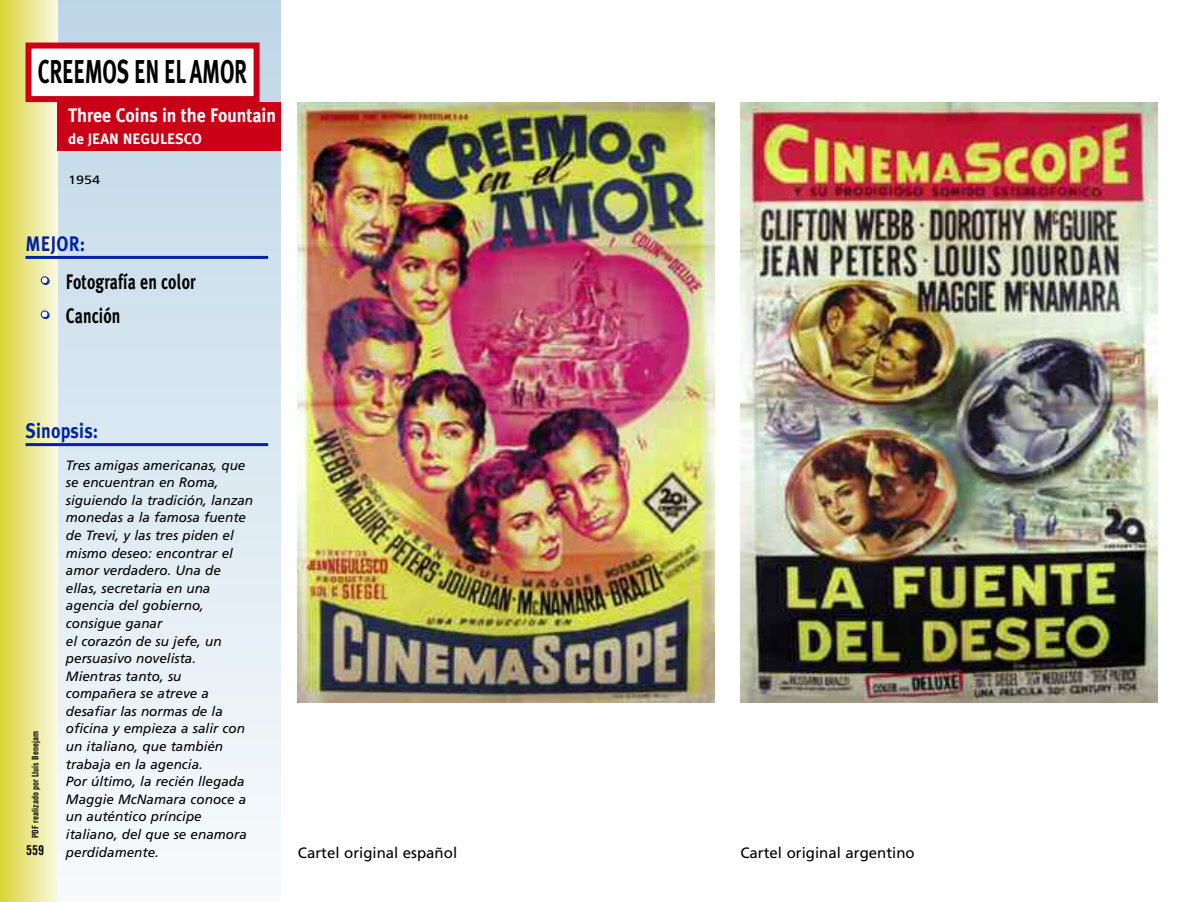
<style>
.page{position:relative;width:1200px;height:902px;background:#fff}
.page>*{position:absolute;margin:0;border:0;box-sizing:border-box;transform-origin:0 0}
.t1{font:700 33px "Meta Plus";letter-spacing:-.01em;color:#000;scale:.65 1}
.t2{font:700 21px/34.2px "Meta Plus";letter-spacing:.01em;color:#000;scale:.75 1}
.t3{font:700 21px "Meta Plus";letter-spacing:.01em;color:#0022a3;scale:.85 1}
.t4{font:700 19.5px "Meta Plus";color:#fff;scale:.91 1}
.t5{font:800 18px/34.2px "Futura";color:#fff}
.t6{font:15px "Frutiger";color:#000}
.t7{font:700 15px "Meta Plus";color:#fff}
.t8{font:italic 13.5px/17.5px "Frutiger";color:#000}
.t9{font:13.5px "Trade Gothic Bold Cond Twenty";color:#000}
.t10{font:12px "Frutiger";color:#000;scale:1.2 1}
.t11{font:9px "Trade Gothic Bold Cond Twenty";color:#000}
</style>
<div class="page">
<div style="left:0;top:0;width:281px;height:901px;background:linear-gradient(to bottom,#bdd5e6,#f8fbfd)"></div>
<div style="left:0;top:0;width:57px;height:901px;background:linear-gradient(to right,#dad437,#f9f8e0)"></div>
<div style="left:32px;top:49px;width:221px;height:47px;background:#fff"></div>
<div style="left:26px;top:43px;width:233px;height:59px;border:6px solid #ca0016"></div>
<div style="left:57px;top:102px;width:224px;height:49px;background:#ca0016"></div>
<hr style="left:26px;top:256px;width:242px;height:3px;background:#0022a3">
<img style="left:298px;top:102px;width:416px;height:600px">
<img style="left:740px;top:102px;width:417px;height:600px">
<hr style="left:26px;top:443px;width:242px;height:3px;background:#0022a3">
<h1 class="t1" style="left:38px;top:52px;width:323px">CREEMOS EN EL AMOR</h1>
<h3 class="t4" style="left:68px;top:103px;width:230px">Three Coins in the Fountain</h3>
<p class="t7" style="left:68px;top:130px;width:135px">de JEAN NEGULESCO</p>
<p class="t10" style="left:68px;top:175px;width:28px">1954</p>
<h2 class="t3" style="left:26px;top:231px;width:72px">MEJOR:</h2>
<h3 class="t5" style="left:37px;top:264px;width:16px">• •</h3>
<h2 class="t2" style="left:66px;top:264px;width:174px">Fotografía en color<br>Canción</h2>
<h2 class="t3" style="left:26px;top:418px;width:87px">Sinopsis:</h2>
<p class="t8" style="left:66px;top:457px;width:189px">Tres amigas americanas, que se encuentran en Roma, siguiendo la tradición, lanzan monedas a la famosa fuente de Trevi, y las tres piden el mismo deseo: encontrar el amor verdadero. Una de ellas, secretaria en una agencia del gobierno, consigue ganar<br>el corazón de su jefe, un persuasivo novelista.<br>Mientras tanto, su compañera se atreve a desafiar las normas de la oficina y empieza a salir con un italiano, que también trabaja en la agencia.<br>Por último, la recién llegada<br>Maggie McNamara conoce a un auténtico príncipe italiano, del que se enamora perdidamente.</p>
<p class="t11" style="left:32px;top:838px;width:108px;rotate:-90deg">PDF realizado por Lluís Benejam</p>
<p class="t9" style="left:26px;top:845px;width:19px">559</p>
<p class="t6" style="left:298px;top:846px;width:161px">Cartel original español</p>
<p class="t6" style="left:740px;top:846px;width:176px">Cartel original argentino</p>
</div>
